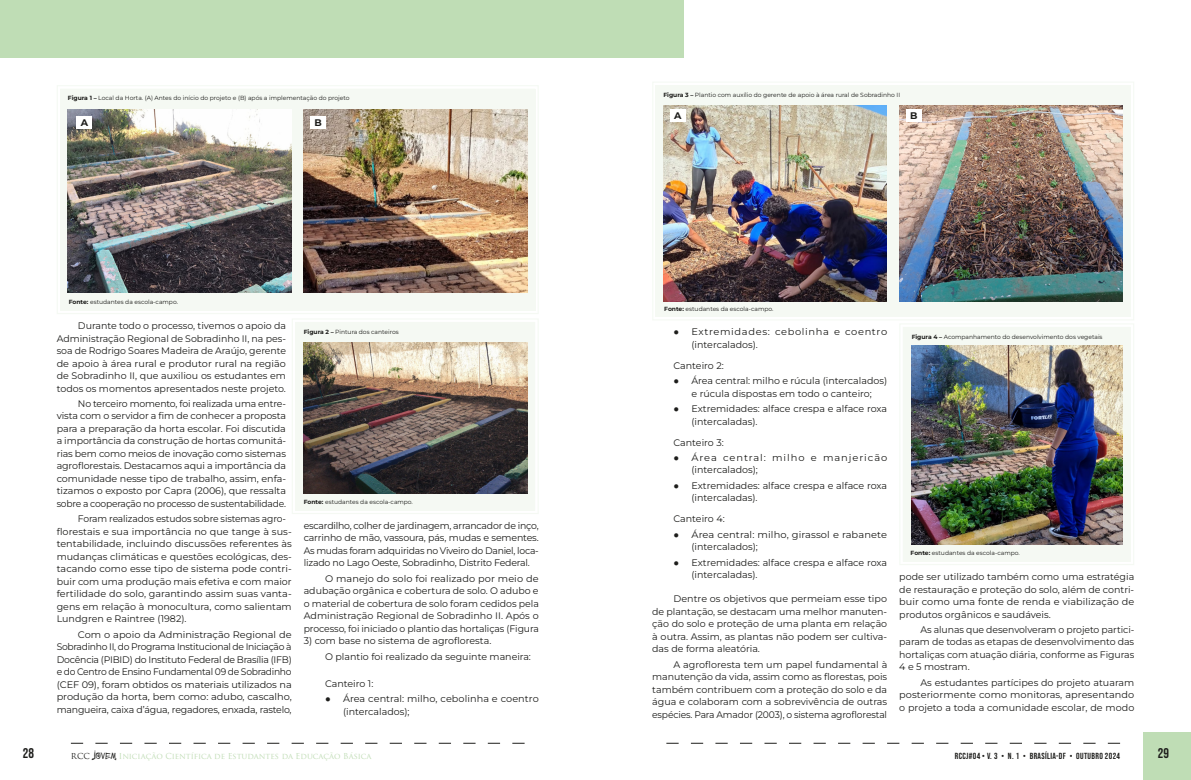
<style>
.page{position:relative;width:1191px;height:780px;background:#fff}
.page>*{position:absolute;margin:0;border:0;box-sizing:border-box;transform-origin:0 0}
.t1{font:14px "Bebas Neue";color:#1d1d1b}
.Legendas_RCCJ{font:700 9.6px "Montserrat";color:#1d1d1b}
.Miolo_RCCJ__9_5{font:9.5px/12.5px "Montserrat";color:#1d1d1b;text-align:justify}
.Miolo_RCCJ__9_5-2{font:9.5px/12.5px "Montserrat";color:#1d1d1b;scale:.96 1}
.Miolo_RCCJ__9_5-3{font:9.5px/12.5px "Montserrat";color:#1d1d1b;scale:1.04 1}
.Miolo_RCCJ__9_5-4{font:9.5px/12.5px "Montserrat";letter-spacing:.065em;color:#1d1d1b;scale:1.04 1}
.Miolo_RCCJ__9_5-5{font:9.5px/12.5px "Montserrat";letter-spacing:.095em;color:#1d1d1b;scale:1.04 1}
.t2{font:8.8px "Bebas Neue";letter-spacing:.04em;color:#1d1d1b}
.t3{font:8px "Trajan Pro";color:#bfdcb4}
.Legendas_RCCJ-2{font:6px "Montserrat";color:#1d1d1b}
.s1{font-weight:700}
.s2{font-family:"Times New Roman"}
.s3{color:#1d1d1b}
.s4{font-family:"Urban&Slick";font-size:12px;color:#1d1d1b}
.s5{font-family:"Urban&Slick";font-size:9px;color:#1d1d1b}
</style>
<div class="page">
<svg style="left:71px;top:742px;width:453px;height:1px"></svg>
<svg style="left:666px;top:742px;width:454px;height:1px"></svg>
<div style="left:596px;top:0;width:87px;height:57px;background:#bfddb5"></div>
<div style="left:1143px;top:732px;width:48px;height:48px;background:#bfddb5"></div>
<div style="left:0;top:0;width:596px;height:57px;background:#bfddb5"></div>
<svg style="left:57px;top:85px;width:481px;height:229px"></svg>
<img style="left:68px;top:109px;width:223px;height:183px">
<img style="left:304px;top:109px;width:223px;height:184px">
<svg style="left:292px;top:319px;width:246px;height:195px"></svg>
<img style="left:304px;top:342px;width:223px;height:151px">
<div style="left:77px;top:116px;width:15px;height:12px;background:#fff"></div>
<div style="left:310px;top:116px;width:16px;height:12px;background:#fff"></div>
<svg style="left:653px;top:82px;width:481px;height:238px"></svg>
<img style="left:663px;top:105px;width:224px;height:196px">
<img style="left:899px;top:105px;width:223px;height:196px">
<div style="left:670px;top:110px;width:15px;height:12px;background:#fff"></div>
<div style="left:906px;top:110px;width:15px;height:12px;background:#fff"></div>
<svg style="left:900px;top:324px;width:234px;height:241px"></svg>
<img style="left:911px;top:345px;width:211px;height:199px">
<p class="Legendas_RCCJ-2" style="left:68px;top:94px;width:283px"><span class="s1">Figura 1 –</span> Local da Horta. (A) Antes do início do projeto e (B) após a implementação do projeto</p>
<p class="Legendas_RCCJ" style="left:81px;top:116px;width:9px">A</p>
<p class="Legendas_RCCJ" style="left:315px;top:116px;width:9px">B</p>
<p class="Legendas_RCCJ-2" style="left:69px;top:297px;width:111px"><span class="s1">Fonte:</span> estudantes da escola-campo.</p>
<p class="Miolo_RCCJ__9_5" style="left:57px;top:319px;width:231px;text-indent:21px">Durante todo o processo, tivemos o apoio da Administração Regional de Sobradinho II, na pes&shy;soa de Rodrigo Soares Madeira de Araújo, gerente de apoio à área rural e produtor rural na região de Sobradinho II, que auxiliou os estudantes em todos os momentos apresentados neste projeto.</p>
<p class="Miolo_RCCJ__9_5" style="left:57px;top:397px;width:231px;text-indent:21px">No terceiro momento, foi realizada uma entre&shy;vista com o servidor a fim de conhecer a proposta para a preparação da horta escolar. Foi discutida a importância da construção de hortas comunitá&shy;rias bem como meios de inovação como sistemas agroflorestais. Destacamos aqui a importância da comunidade nesse tipo de trabalho, assim, enfa&shy;tizamos o exposto por Capra (2006), que ressalta sobre a cooperação no processo de sustentabilidade.</p>
<p class="Miolo_RCCJ__9_5-2" style="left:57px;top:512px;width:246px;text-indent:21px">Foram realizados estudos sobre sistemas agro&shy;florestais e sua importância no que tange à sus&shy;tentabilidade, incluindo discussões referentes às mudanças climáticas e questões ecológicas, des&shy;tacando como esse tipo de sistema pode contri&shy;buir com uma produção mais efetiva e com maior fertilidade do solo, garantindo assim suas vanta&shy;gens em relação à monocultura, como salientam Lundgren e Raintree (1982).</p>
<p class="Miolo_RCCJ__9_5" style="left:57px;top:627px;width:237px;text-indent:21px">Com o apoio da Administração Regional de Sobradinho II, do Programa Institucional de Iniciação à Docência (PIBID) do Instituto Federal de Brasília (IFB) e do Centro de Ensino Fundamental 09 de Sobradinho (CEF 09), foram obtidos os materiais utilizados na produção da horta, bem como: adubo, cascalho, mangueira, caixa d’água, regadores, enxada, rastelo,</p>
<p class="Legendas_RCCJ-2" style="left:304px;top:327px;width:97px"><span class="s1">Figura 2 –</span> Pintura dos canteiros</p>
<p class="Legendas_RCCJ-2" style="left:304px;top:498px;width:111px"><span class="s1">Fonte:</span> estudantes da escola-campo.</p>
<p class="Miolo_RCCJ__9_5" style="left:304px;top:519px;width:236px">escardilho, colher de jardinagem, arrancador de inço, carrinho de mão, vassoura, pás, mudas e sementes.<br>As mudas foram adquiridas no Viveiro do Daniel, loca&shy;lizado no Lago Oeste, Sobradinho, Distrito Federal.</p>
<p class="Miolo_RCCJ__9_5" style="left:304px;top:572px;width:237px;text-indent:21px">O manejo do solo foi realizado por meio de adubação orgânica e cobertura de solo. O adubo e o material de cobertura de solo foram cedidos pela Administração Regional de Sobradinho II. Após o processo, foi iniciado o plantio das hortaliças (Figura</p>
<p class="Miolo_RCCJ__9_5" style="left:304px;top:634px;width:189px">3) com base no sistema de agrofloresta.</p>
<p class="Miolo_RCCJ__9_5" style="left:325px;top:649px;width:207px">O plantio foi realizado da seguinte maneira:</p>
<p class="Miolo_RCCJ__9_5" style="left:325px;top:677px;width:50px">Canteiro 1:</p>
<p class="Miolo_RCCJ__9_5" style="left:343px;top:692px;width:197px;text-indent:-18px"><span class="s2">●</span> Área central: milho, cebolinha e coentro (intercalados);</p>
<p class="Legendas_RCCJ-2" style="left:663px;top:91px;width:238px"><span class="s1">Figura 3 –</span> Plantio com auxílio do gerente de apoio à área rural de Sobradinho II</p>
<p class="Legendas_RCCJ" style="left:674px;top:109px;width:9px">A</p>
<p class="Legendas_RCCJ" style="left:910px;top:109px;width:9px">B</p>
<p class="Legendas_RCCJ-2" style="left:664px;top:305px;width:111px"><span class="s1">Fonte:</span> estudantes da escola-campo.</p>
<p class="Miolo_RCCJ__9_5-4" style="left:691px;top:325px;width:190px;text-indent:-18px"><span class="s2">●</span> Extremidades: cebolinha e coentro (intercalados).</p>
<p class="Miolo_RCCJ__9_5" style="left:673px;top:359px;width:52px">Canteiro 2:</p>
<p class="Miolo_RCCJ__9_5" style="left:673px;top:374px;width:215px;text-align:center"><span class="s2">●</span> Área central: milho e rúcula (intercalados) e rúcula dispostas em todo o canteiro;</p>
<p class="Miolo_RCCJ__9_5" style="left:691px;top:402px;width:197px;text-indent:-18px"><span class="s2">●</span> Extremidades: alface crespa e alface roxa (intercaladas).</p>
<p class="Miolo_RCCJ__9_5" style="left:673px;top:435px;width:52px">Canteiro 3:</p>
<p class="Miolo_RCCJ__9_5-5" style="left:691px;top:451px;width:190px;text-indent:-18px"><span class="s2">●</span> Área central: milho e manjericão (intercalados);</p>
<p class="Miolo_RCCJ__9_5" style="left:691px;top:479px;width:197px;text-indent:-18px"><span class="s2">●</span> Extremidades: alface crespa e alface roxa (intercaladas).</p>
<p class="Miolo_RCCJ__9_5" style="left:673px;top:512px;width:53px">Canteiro 4:</p>
<p class="Miolo_RCCJ__9_5-3" style="left:691px;top:527px;width:190px;text-indent:-18px"><span class="s2">●</span> Área central: milho, girassol e rabanete (intercalados);</p>
<p class="Miolo_RCCJ__9_5" style="left:691px;top:555px;width:197px;text-indent:-18px"><span class="s2">●</span> Extremidades: alface crespa e alface roxa (intercaladas).</p>
<p class="Miolo_RCCJ__9_5" style="left:652px;top:592px;width:236px;text-indent:21px">Dentre os objetivos que permeiam esse tipo de plantação, se destacam uma melhor manuten&shy;ção do solo e proteção de uma planta em relação à outra. Assim, as plantas não podem ser cultiva&shy;das de forma aleatória.</p>
<p class="Miolo_RCCJ__9_5" style="left:652px;top:657px;width:237px;text-indent:21px">A agrofloresta tem um papel fundamental à manutenção da vida, assim como as florestas, pois também contribuem com a proteção do solo e da água e colaboram com a sobrevivência de outras espécies. Para Amador (2003), o sistema agroflorestal</p>
<p class="Legendas_RCCJ-2" style="left:911px;top:332px;width:192px"><span class="s1">Figura 4 –</span> Acompanhamento do desenvolvimento dos vegetais</p>
<p class="Legendas_RCCJ-2" style="left:910px;top:549px;width:111px"><span class="s1">Fonte:</span> estudantes da escola-campo.</p>
<p class="Miolo_RCCJ__9_5" style="left:899px;top:570px;width:236px">pode ser utilizado também como uma estratégia de restauração e proteção do solo, além de contri&shy;buir como uma fonte de renda e viabilização de produtos orgânicos e saudáveis.</p>
<p class="Miolo_RCCJ__9_5" style="left:899px;top:623px;width:236px;text-indent:21px">As alunas que desenvolveram o projeto partici&shy;param de todas as etapas de desenvolvimento das hortaliças com atuação diária, conforme as Figuras 4 e 5 mostram.</p>
<p class="Miolo_RCCJ__9_5" style="left:899px;top:675px;width:237px;text-indent:21px">As estudantes partícipes do projeto atuaram posteriormente como monitoras, apresentando o projeto a toda a comunidade escolar, de modo</p>
<h1 class="t1" style="left:23px;top:744px;width:13px">28</h1>
<p class="t3" style="left:71px;top:751px;width:302px"><span class="s3">RCC</span> <span class="s4">J</span><span class="s5">OVEM</span> Iniciação Científica de Estudantes da Educação Básica</p>
<p class="t2" style="left:954px;top:751px;width:167px">RCCJ#04 • V. 3 • N. 1 • BRASÍLIA-DF • OUTUBRO 2024</p>
<h1 class="t1" style="left:1157px;top:744px;width:13px">29</h1>
</div>
